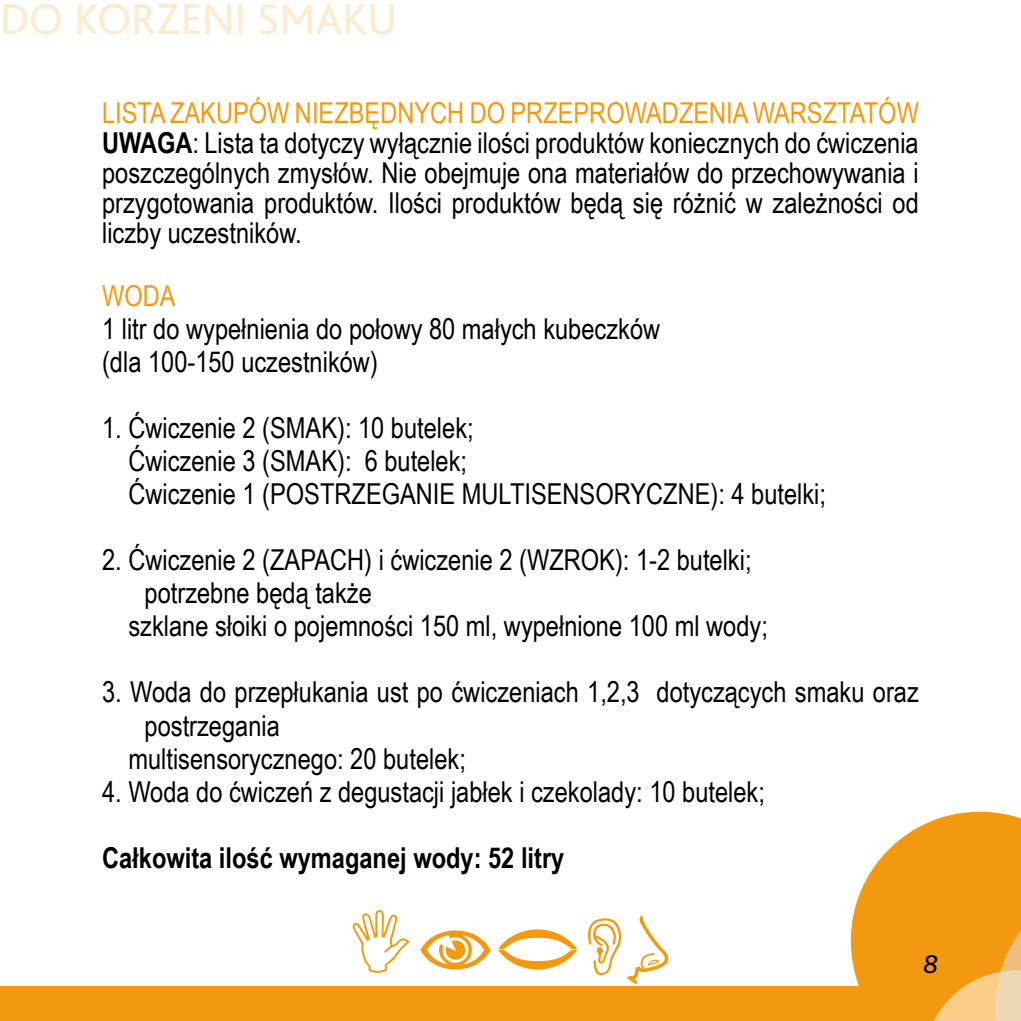
<style>
.page{position:relative;width:1021px;height:1021px;background:#fff}
.page>*{position:absolute;margin:0;border:0;box-sizing:border-box;transform-origin:0 0}
.t1{font:45.3px "Bliss";color:#fdebcf}
.t2{font:28.8px/30px "Arial Narrow";color:#000}
.t3{font:700 28.8px "Arial Narrow";color:#000}
.t4{font:28.8px "Arial Narrow";color:#f39910}
.t5{font:italic 27px "Bliss";color:#000}
.s1{color:#f39910}
.s2{font-weight:700}
</style>
<div class="page">
<div style="left:0;top:986px;width:1016px;height:34px;background:#f39910"></div>
<svg style="left:850px;top:811px;width:170px;height:209px"></svg>
<svg style="left:352px;top:910px;width:58px;height:62px"></svg>
<svg style="left:420px;top:930px;width:70px;height:39px"></svg>
<svg style="left:498px;top:929px;width:79px;height:40px"></svg>
<svg style="left:588px;top:915px;width:81px;height:70px"></svg>
<h1 class="t1" style="left:0;top:-5px;width:399px">DO KORZENI SMAKU</h1>
<p class="t2" style="left:102px;top:97px;width:818px;text-align:justify"><span class="s1">LISTA ZAKUPÓW NIEZBĘDNYCH DO PRZEPROWADZENIA WARSZTATÓW </span><span class="s2">UWAGA</span>: Lista ta dotyczy wyłącznie ilości produktów koniecznych do ćwiczenia poszczególnych zmysłów. Nie obejmuje ona materiałów do przechowywania i przygotowania produktów. Ilości produktów będą się różnić w zależności od liczby uczestników.</p>
<p class="t4" style="left:102px;top:275px;width:75px">WODA</p>
<p class="t2" style="left:102px;top:311px;width:559px;line-height:33px">1 litr do wypełnienia do połowy 80 małych kubeczków (dla 100-150 uczestników)</p>
<p class="t2" style="left:128px;top:410px;width:699px;line-height:33px;text-indent:-26px">1. Ćwiczenie 2 (SMAK): 10 butelek;<br>Ćwiczenie 3 (SMAK): 6 butelek;<br>Ćwiczenie 1 (POSTRZEGANIE MULTISENSORYCZNE): 4 butelki;</p>
<p class="t2" style="left:102px;top:544px;width:651px">2. Ćwiczenie 2 (ZAPACH) i ćwiczenie 2 (WZROK): 1-2 butelki;</p>
<p class="t2" style="left:145px;top:577px;width:229px">potrzebne będą także</p>
<p class="t2" style="left:128px;top:610px;width:641px">szklane słoiki o pojemności 150 ml, wypełnione 100 ml wody;</p>
<p class="t2" style="left:102px;top:676px;width:818px">3. Woda do przepłukania ust po ćwiczeniach 1,2,3 dotyczących smaku oraz</p>
<p class="t2" style="left:145px;top:709px;width:137px">postrzegania</p>
<p class="t2" style="left:128px;top:742px;width:339px">multisensorycznego: 20 butelek;</p>
<p class="t2" style="left:102px;top:775px;width:664px">4. Woda do ćwiczeń z degustacji jabłek i czekolady: 10 butelek;</p>
<p class="t3" style="left:102px;top:835px;width:464px">Całkowita ilość wymaganej wody: 52 litry</p>
<p class="t5" style="left:923px;top:949px;width:15px">8</p>
</div>
